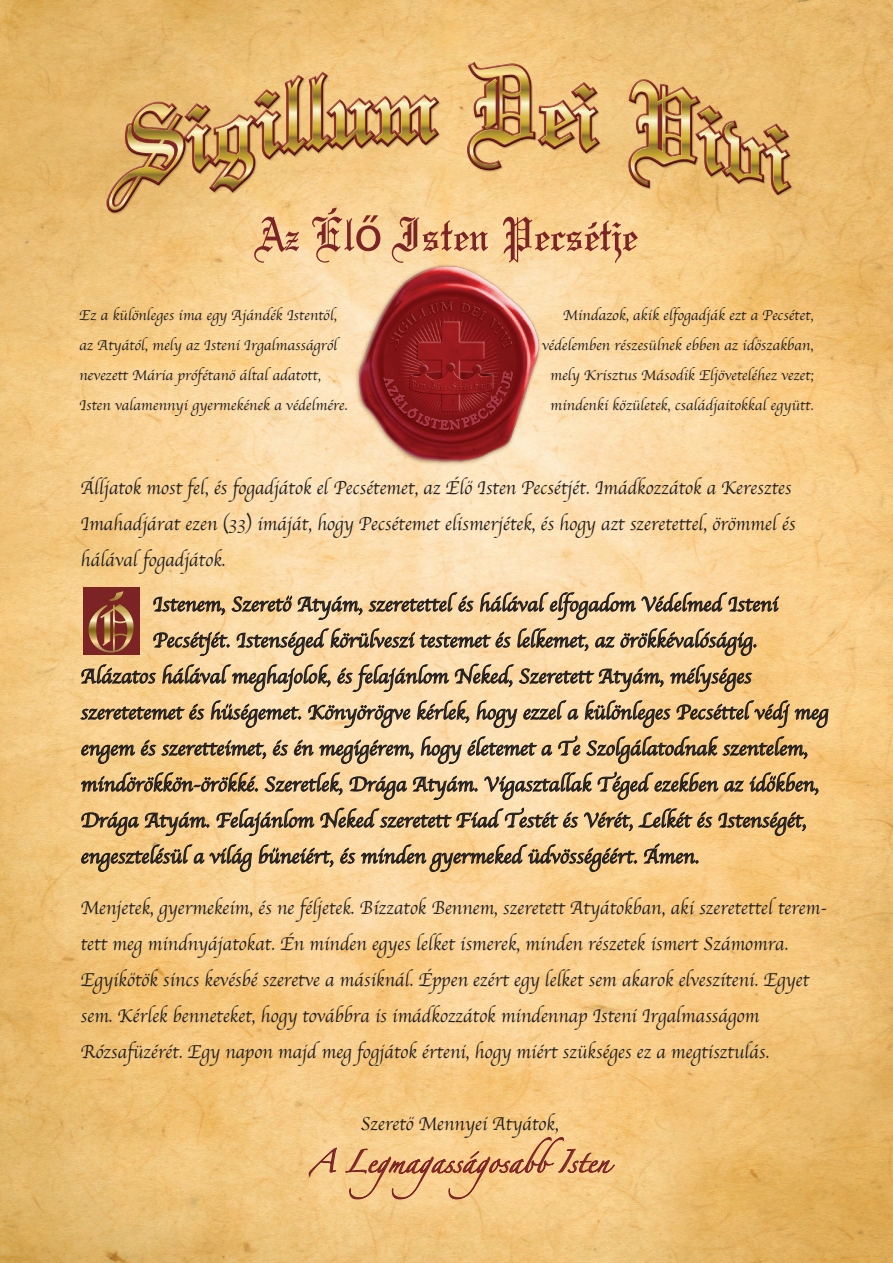
<style>
.page{position:relative;width:893px;height:1263px;background:#fff}
.page>*{position:absolute;margin:0;border:0;box-sizing:border-box;transform-origin:0 0}
.t1{font:51px "Mariage DTC";color:#7c2326}
.t2{font:21px "Apple Chancery";color:#231f20}
.t3{font:20.4px "Zapfino";color:#7c2326;scale:.95 1}
.t4{font:19.5px/36px "Apple Chancery";color:#231f20;scale:.95 1}
.t5{font:15px/30px "Apple Chancery";color:#231f20;text-align:right}
.s1{font-family:"Myriad Pro"}
</style>
<div class="page">
<img style="left:0;top:1px;width:893px;height:1262px">
<img style="left:85px;top:50px;width:722px;height:172px">
<img style="left:341px;top:257px;width:220px;height:219px">
<img style="left:377px;top:305px;width:144px;height:133px">
<svg style="left:154px;top:597px;width:71px;height:18px"></svg>
<svg style="left:232px;top:596px;width:60px;height:15px"></svg>
<svg style="left:298px;top:595px;width:64px;height:25px;background:#c4ac88"></svg>
<svg style="left:369px;top:593px;width:104px;height:18px;background:#baa17e"></svg>
<svg style="left:480px;top:593px;width:155px;height:27px;background:#c6ad87"></svg>
<svg style="left:642px;top:593px;width:137px;height:19px;background:#b89c74"></svg>
<svg style="left:154px;top:632px;width:76px;height:24px;background:#c1a57a"></svg>
<svg style="left:237px;top:629px;width:274px;height:27px;background:#ccb28b"></svg>
<svg style="left:518px;top:629px;width:70px;height:22px;background:#bba27e"></svg>
<svg style="left:595px;top:636px;width:19px;height:12px"></svg>
<svg style="left:621px;top:629px;width:135px;height:27px;background:#c3a77d"></svg>
<svg style="left:81px;top:665px;width:75px;height:19px"></svg>
<svg style="left:163px;top:665px;width:167px;height:27px;background:#c6ab82"></svg>
<svg style="left:338px;top:665px;width:111px;height:27px;background:#c8ae87"></svg>
<svg style="left:455px;top:664px;width:208px;height:28px;background:#cdb287"></svg>
<svg style="left:670px;top:665px;width:82px;height:27px;background:#c4a372"></svg>
<svg style="left:81px;top:704px;width:123px;height:18px;background:#b7996c"></svg>
<svg style="left:211px;top:701px;width:90px;height:27px;background:#c7ad87"></svg>
<svg style="left:309px;top:705px;width:101px;height:23px;background:#bfa884"></svg>
<svg style="left:417px;top:701px;width:52px;height:22px"></svg>
<svg style="left:477px;top:701px;width:40px;height:27px"></svg>
<svg style="left:524px;top:701px;width:54px;height:19px"></svg>
<svg style="left:585px;top:701px;width:85px;height:27px;background:#c2a67d"></svg>
<svg style="left:677px;top:701px;width:112px;height:27px;background:#c8a671"></svg>
<svg style="left:795px;top:708px;width:33px;height:20px"></svg>
<svg style="left:81px;top:744px;width:54px;height:20px"></svg>
<svg style="left:141px;top:740px;width:15px;height:15px"></svg>
<svg style="left:162px;top:740px;width:104px;height:19px;background:#b99c70"></svg>
<svg style="left:273px;top:740px;width:15px;height:15px"></svg>
<svg style="left:294px;top:740px;width:19px;height:18px"></svg>
<svg style="left:320px;top:740px;width:93px;height:24px;background:#c0a884"></svg>
<svg style="left:421px;top:737px;width:40px;height:27px"></svg>
<svg style="left:468px;top:737px;width:84px;height:19px;background:#baa583"></svg>
<svg style="left:559px;top:736px;width:21px;height:19px"></svg>
<svg style="left:587px;top:737px;width:220px;height:27px;background:#c8a671"></svg>
<svg style="left:81px;top:773px;width:177px;height:21px;background:#b79868"></svg>
<svg style="left:265px;top:773px;width:77px;height:22px;background:#bea37c"></svg>
<svg style="left:350px;top:776px;width:57px;height:24px"></svg>
<svg style="left:413px;top:775px;width:65px;height:25px;background:#c5ab82"></svg>
<svg style="left:485px;top:773px;width:107px;height:27px;background:#c7af8a"></svg>
<svg style="left:598px;top:772px;width:120px;height:28px;background:#c8a879"></svg>
<svg style="left:724px;top:780px;width:19px;height:12px"></svg>
<svg style="left:750px;top:773px;width:68px;height:22px"></svg>
<svg style="left:82px;top:812px;width:57px;height:24px"></svg>
<svg style="left:145px;top:811px;width:64px;height:25px;background:#c2a271"></svg>
<svg style="left:217px;top:809px;width:97px;height:27px;background:#c7aa7f"></svg>
<svg style="left:321px;top:808px;width:257px;height:22px;background:#c3a87f"></svg>
<svg style="left:584px;top:812px;width:48px;height:19px"></svg>
<svg style="left:638px;top:809px;width:74px;height:21px;background:#bea072"></svg>
<svg style="left:719px;top:812px;width:87px;height:24px;background:#bf9d69"></svg>
<svg style="left:81px;top:845px;width:123px;height:27px;background:#c6a56f"></svg>
<svg style="left:210px;top:845px;width:42px;height:27px"></svg>
<svg style="left:259px;top:845px;width:74px;height:22px;background:#bea277"></svg>
<svg style="left:340px;top:848px;width:15px;height:15px"></svg>
<svg style="left:361px;top:845px;width:276px;height:27px;background:#c9a979"></svg>
<svg style="left:644px;top:844px;width:54px;height:20px"></svg>
<svg style="left:309px;top:1148px;width:28px;height:28px"></svg>
<svg style="left:346px;top:1137px;width:269px;height:62px;background:#e9ba7f"></svg>
<div style="left:83px;top:587px;width:57px;height:68px;background:#7c2326"></div>
<svg style="left:89px;top:591px;width:45px;height:61px"></svg>
<svg style="left:383px;top:369px;width:130px;height:71px;background:#891b1e"></svg>
<h1 class="t1" style="left:257px;top:206px;width:382px">Az Él<span class="s1">ő</span> Isten Pecsétje</h1>
<p class="t5" style="left:79px;top:300px;width:270px;text-align:left">Ez a különleges ima egy Ajándék Istentől, az Atyától, mely az Isteni Irgalmasságról nevezett Mária prófétanő által adatott, Isten valamennyi gyermekének a védelmére.</p>
<p class="t5" style="left:542px;top:300px;width:273px">Mindazok, akik elfogadják ezt a Pecsétet, védelemben részesülnek ebben az időszakban, mely Krisztus Második Eljöveteléhez vezet; mindenki közületek, családjaitokkal együtt.</p>
<p class="t4" style="left:81px;top:469px;width:754px">Álljatok most fel, és fogadjátok el Pecsétemet, az Élő Isten Pecsétjét. Imádkozzátok a Keresztes<br>Imahadjárat ezen (33) imáját, hogy Pecsétemet elismerjétek, és hogy azt szeretettel, örömmel és hálával fogadjátok.</p>
<p class="t2" style="left:153px;top:587px;width:627px">Istenem, Szerető Atyám, szeretettel és hálával elfogadom Védelmed Isteni</p>
<p class="t2" style="left:153px;top:623px;width:606px">Pecsétjét. Istenséged körülveszi testemet és lelkemet, az örökkévalóságig.</p>
<p class="t2" style="left:81px;top:659px;width:672px">Alázatos hálával meghajolok, és felajánlom Neked, Szeretett Atyám, mélységes</p>
<p class="t2" style="left:81px;top:695px;width:749px">szeretetemet és hűségemet. Könyörögve kérlek, hogy ezzel a különleges Pecséttel védj meg</p>
<p class="t2" style="left:81px;top:731px;width:729px">engem és szeretteimet, és én megígérem, hogy életemet a Te Szolgálatodnak szentelem,</p>
<p class="t2" style="left:81px;top:767px;width:740px">mindörökkön-örökké. Szeretlek, Drága Atyám. Vigasztallak Téged ezekben az időkben,</p>
<p class="t2" style="left:81px;top:803px;width:727px">Drága Atyám. Felajánlom Neked szeretett Fiad Testét és Vérét, Lelkét és Istenségét,</p>
<p class="t2" style="left:81px;top:839px;width:620px">engesztelésül a világ bűneiért, és minden gyermeked üdvösségéért. Ámen.</p>
<p class="t4" style="left:81px;top:890px;width:787px">Menjetek, gyermekeim, és ne féljetek. Bízzatok Bennem, szeretett Atyátokban, aki szeretettel terem&shy;tett meg mindnyájatokat. Én minden egyes lelket ismerek, minden részetek ismert Számomra.<br>Egyikőtök sincs kevésbé szeretve a másiknál. Éppen ezért egy lelket sem akarok elveszíteni. Egyet sem. Kérlek benneteket, hogy továbbra is imádkozzátok mindennap Isteni Irgalmasságom Rózsafüzérét. Egy napon majd meg fogjátok érteni, hogy miért szükséges ez a megtisztulás.</p>
<p class="t4" style="left:360px;top:1105px;width:210px">Szerető Mennyei Atyátok,</p>
<p class="t3" style="left:310px;top:1153px;width:317px">A LegmagasságosabbIsten</p>
</div>
